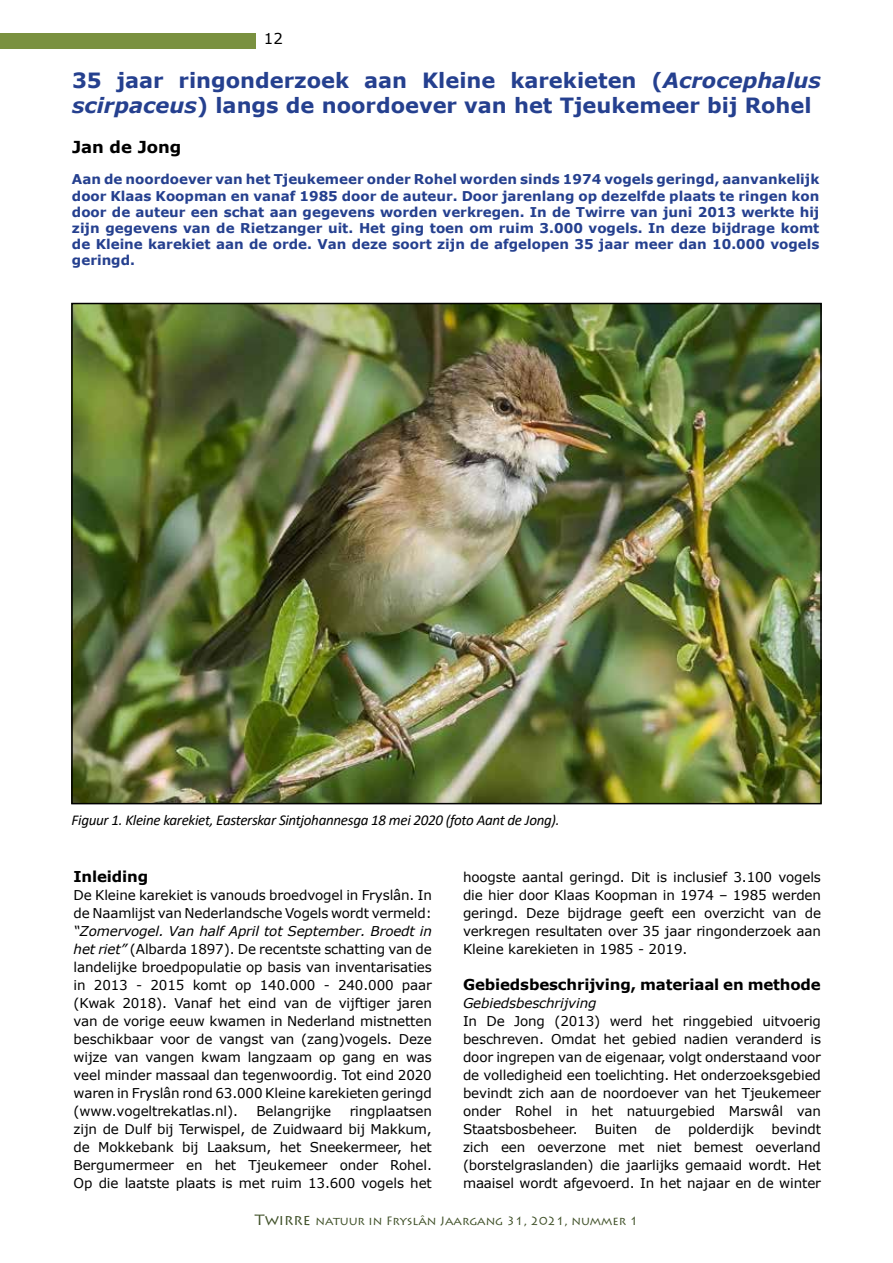
<style>
.page{position:relative;width:893px;height:1263px;background:#fff}
.page>*{position:absolute;margin:0;border:0;box-sizing:border-box;transform-origin:0 0}
.t1{font:700 21px/25.2px "Verdana";color:#25408f}
.t2{font:700 16.5px "Verdana";color:#000}
.t3{font:italic 15px "Calibri";letter-spacing:-.02em;color:#000}
.t4{font:700 15px "Verdana";letter-spacing:-.01em;color:#000}
.t5{font:15px "Verdana";color:#000}
.t6{font:13.5px/18px "Verdana";letter-spacing:-.01em;color:#000;text-align:justify}
.t7{font:700 13.5px/16.2px "Verdana";color:#25408f;text-align:justify}
.t8{font:italic 13.5px "Verdana";letter-spacing:-.01em;color:#000}
.t9{font:12px "Lithos Pro";color:#405129}
.s1{font-style:italic}
.s2{font-size:15px}
</style>
<div class="page">
<div style="left:0;top:33px;width:255px;height:15px;background:#7a9140"></div>
<img style="left:74px;top:306px;width:745px;height:495px">
<p class="t5" style="left:264px;top:28px;width:21px">12</p>
<h1 class="t1" style="left:72px;top:67px;width:750px">35 jaar ringonderzoek aan Kleine karekieten (<span class="s1">Acrocephalus scirpaceus</span>) langs de noordoever van het Tjeukemeer bij Rohel</h1>
<p class="t2" style="left:72px;top:135px;width:111px">Jan de Jong</p>
<p class="t7" style="left:72px;top:171px;width:749px">Aan de noordoever van het Tjeukemeer onder Rohel worden sinds 1974 vogels geringd, aanvankelijk door Klaas Koopman en vanaf 1985 door de auteur. Door jarenlang op dezelfde plaats te ringen kon door de auteur een schat aan gegevens worden verkregen. In de Twirre van juni 2013 werkte hij zijn gegevens van de Rietzanger uit. Het ging toen om ruim 3.000 vogels. In deze bijdrage komt de Kleine karekiet aan de orde. Van deze soort zijn de afgelopen 35 jaar meer dan 10.000 vogels geringd.</p>
<p class="t3" style="left:72px;top:809px;width:489px">Figuur 1. Kleine karekiet, Easterskar Sintjohannesga 18 mei 2020 (foto Aant de Jong).</p>
<p class="t4" style="left:74px;top:866px;width:76px">Inleiding</p>
<p class="t6" style="left:74px;top:886px;width:360px">De Kleine karekiet is vanouds broedvogel in Fryslân. In de Naamlijst van Nederlandsche Vogels wordt vermeld:</p>
<p class="t6" style="left:74px;top:922px;width:360px"><span class="s1">“Zomervogel. Van half April tot September. Broedt in het riet”</span> (Albarda 1897). De recentste schatting van de landelijke broedpopulatie op basis van inventarisaties in 2013 - 2015 komt op 140.000 - 240.000 paar (Kwak 2018). Vanaf het eind van de vijftiger jaren van de vorige eeuw kwamen in Nederland mistnetten beschikbaar voor de vangst van (zang)vogels. Deze wijze van vangen kwam langzaam op gang en was veel minder massaal dan tegenwoordig. Tot eind 2020 waren in Fryslân rond 63.000 Kleine karekieten geringd (www.vogeltrekatlas.nl).</p>
<p class="t6" style="left:74px;top:1102px;width:360px;text-indent:276px">ringplaatsen zijn de Dulf bij Terwispel, de Zuidwaard bij Makkum, de Mokkebank bij Laaksum, het Sneekermeer, het Bergumermeer en het Tjeukemeer onder Rohel.<br>Op die laatste plaats is met ruim 13.600 vogels het</p>
<p class="t6" style="left:256px;top:1102px;width:76px">Belangrijke</p>
<p class="t6" style="left:463px;top:868px;width:360px">hoogste aantal geringd. Dit is inclusief 3.100 vogels die hier door Klaas Koopman in 1974 – 1985 werden geringd. Deze bijdrage geeft een overzicht van de verkregen resultaten over 35 jaar ringonderzoek aan Kleine karekieten in 1985 - 2019.</p>
<p class="t4" style="left:463px;top:974px;width:359px">Gebiedsbeschrijving, materiaal en methode</p>
<p class="t8" style="left:463px;top:994px;width:135px">Gebiedsbeschrijving</p>
<p class="t6" style="left:463px;top:1012px;width:360px">In De Jong (2013) werd het ringgebied uitvoerig beschreven. Omdat het gebied nadien veranderd is door ingrepen van de eigenaar, volgt onderstaand voor de volledigheid een toelichting. Het onderzoeksgebied bevindt zich aan de noordoever van het Tjeukemeer onder Rohel in het natuurgebied Marswâl van Staatsbosbeheer.</p>
<p class="t6" style="left:463px;top:1120px;width:360px;text-indent:308px">bevindt zich een oeverzone met niet bemest oeverland (borstelgraslanden) die jaarlijks gemaaid wordt. Het maaisel wordt afgevoerd. In het najaar en de winter</p>
<p class="t6" style="left:595px;top:1120px;width:44px">Buiten</p>
<p class="t6" style="left:655px;top:1120px;width:18px">de</p>
<p class="t6" style="left:688px;top:1120px;width:68px">polderdijk</p>
<p class="t9" style="left:255px;top:1214px;width:385px"><span class="s2">Twirre</span> natuur in Fryslân Jaargang 31, 2021, nummer 1</p>
</div>
